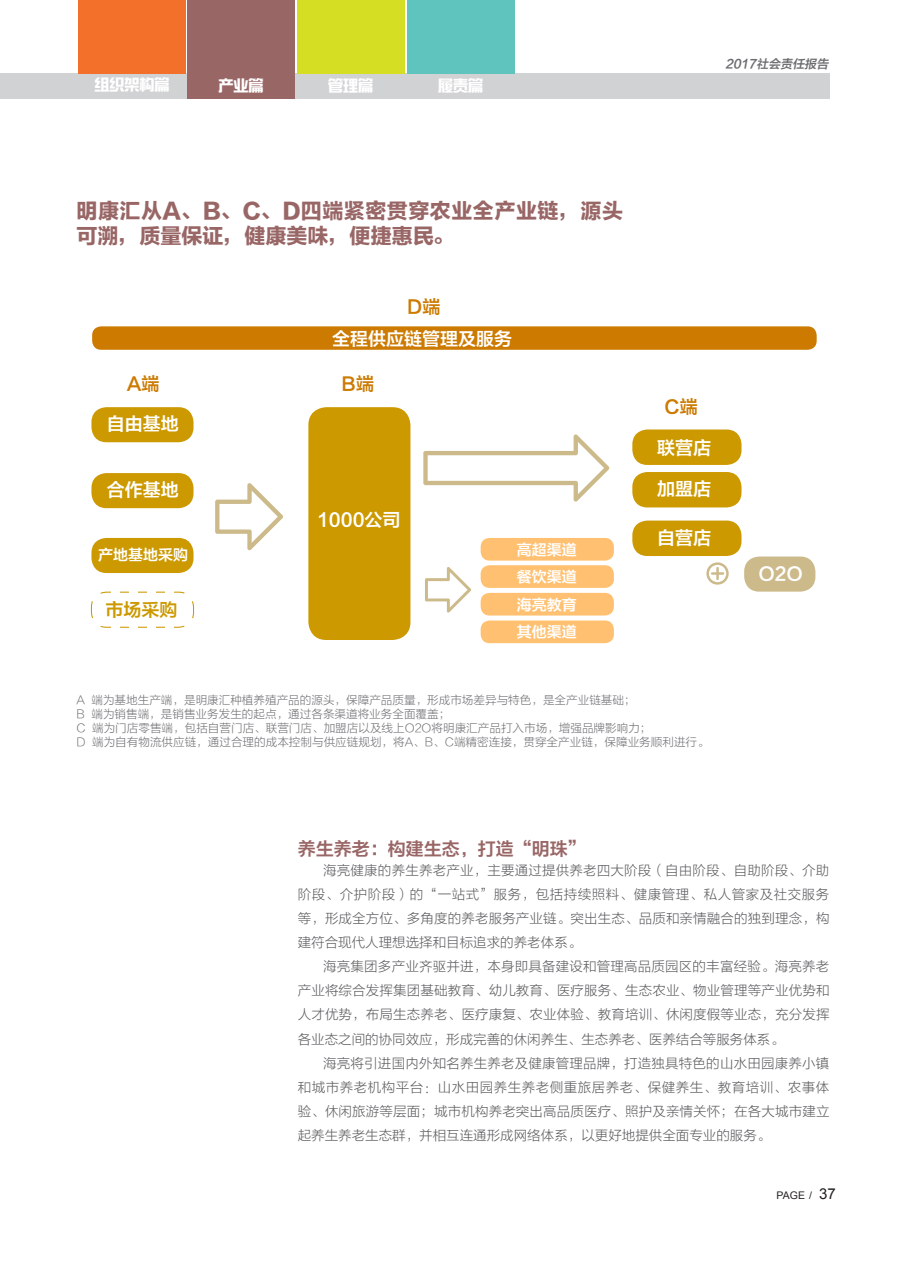
<style>
.page{position:relative;width:906px;height:1263px;background:#fff}
.page>*{position:absolute;margin:0;border:0;box-sizing:border-box;transform-origin:0 0}
.t1{font:21px/25.2px "FZLTH8 K GBK1 0";letter-spacing:.025em;color:#966}
.t2{font:18px "FZLTH6 K GBK1 0";color:#fff}
.t3{font:18px "FZLTH6 K GBK1 0";color:#966}
.t4{font:18px "FZLTH6 K GBK1 0";color:#cc7a00}
.t5{font:18px "FZLTH6 K GBK1 0";color:#c90}
.t6{font:15px "FZLTH6 K GBK1 0";color:#fff}
.t7{font:15px "Singyi EG Ultra GB";color:#fff}
.t8{font:13.5px/24px "FZLTKHK GBK1 0";color:#57585a;text-align:justify}
.t9{font:italic 12px "FZLTH6 K GBK1 0";color:#6c6d70}
.t10{font:11.55px "FZLTKHK GBK1 0";color:#6c6d70}
.t11{font:10.5px "Arial";color:#231f20}
.s1{font-size:15px}
</style>
<div class="page">
<div style="left:744px;top:556px;width:71px;height:36px;background:#ccba8b;border-radius:15px"></div>
<div style="left:632px;top:429px;width:109px;height:36px;background:#c90;border-radius:15px"></div>
<div style="left:632px;top:472px;width:109px;height:35px;background:#c90;border-radius:15px"></div>
<div style="left:632px;top:521px;width:109px;height:35px;background:#c90;border-radius:15px"></div>
<div style="left:92px;top:326px;width:724px;height:24px;background:#cc7a00;border-radius:9px"></div>
<div style="left:91px;top:407px;width:102px;height:35px;background:#c90;border-radius:15px"></div>
<div style="left:308px;top:407px;width:102px;height:233px;background:#c90;border-radius:18px"></div>
<div style="left:91px;top:473px;width:102px;height:35px;background:#c90;border-radius:15px"></div>
<div style="left:91px;top:538px;width:102px;height:35px;background:#c90;border-radius:15px"></div>
<svg style="left:90px;top:591px;width:105px;height:37px"></svg>
<div style="left:480px;top:538px;width:134px;height:23px;background:#ffc171;border-radius:9px"></div>
<div style="left:480px;top:565px;width:134px;height:23px;background:#ffc171;border-radius:9px"></div>
<div style="left:480px;top:593px;width:134px;height:22px;background:#ffc171;border-radius:9px"></div>
<div style="left:480px;top:620px;width:134px;height:23px;background:#ffc171;border-radius:9px"></div>
<svg style="left:215px;top:483px;width:68px;height:67px"></svg>
<svg style="left:423px;top:434px;width:186px;height:68px"></svg>
<svg style="left:425px;top:567px;width:46px;height:46px"></svg>
<svg style="left:706px;top:562px;width:22px;height:23px"></svg>
<div style="left:0;top:73px;width:829px;height:26px;background:#d1d2d4"></div>
<div style="left:78px;top:0;width:108px;height:73px;background:#f27029"></div>
<div style="left:297px;top:0;width:107px;height:73px;background:#d6de24"></div>
<div style="left:187px;top:0;width:108px;height:99px;background:#966"></div>
<div style="left:407px;top:0;width:107px;height:73px;background:#5ec4bd"></div>
<p class="t7" style="left:94px;top:77px;width:76px">组织架构篇</p>
<p class="t7" style="left:218px;top:78px;width:46px">产业篇</p>
<p class="t7" style="left:328px;top:78px;width:46px">管理篇</p>
<p class="t7" style="left:438px;top:78px;width:46px">履责篇</p>
<p class="t9" style="left:725px;top:57px;width:107px">2017社会责任报告</p>
<p class="t1" style="left:77px;top:200px;width:548px">明康汇从A、B、C、D四端紧密贯穿农业全产业链，源头可溯，质量保证，健康美味，便捷惠民。</p>
<p class="t4" style="left:407px;top:297px;width:35px">D端</p>
<p class="t2" style="left:332px;top:329px;width:181px">全程供应链管理及服务</p>
<p class="t4" style="left:127px;top:374px;width:34px">A端</p>
<p class="t4" style="left:342px;top:374px;width:34px">B端</p>
<p class="t2" style="left:107px;top:414px;width:73px">自由基地</p>
<p class="t2" style="left:107px;top:480px;width:73px">合作基地</p>
<p class="t2" style="left:318px;top:510px;width:84px">1000公司</p>
<p class="t6" style="left:98px;top:547px;width:91px">产地基地采购</p>
<p class="t6" style="left:517px;top:542px;width:61px">高超渠道</p>
<p class="t6" style="left:517px;top:569px;width:61px">餐饮渠道</p>
<p class="t6" style="left:517px;top:597px;width:61px">海亮教育</p>
<p class="t6" style="left:517px;top:623px;width:61px">其他渠道</p>
<p class="t5" style="left:106px;top:599px;width:73px">市场采购</p>
<p class="t4" style="left:664px;top:397px;width:35px">C端</p>
<p class="t2" style="left:657px;top:438px;width:55px">联营店</p>
<p class="t2" style="left:657px;top:479px;width:55px">加盟店</p>
<p class="t2" style="left:657px;top:528px;width:55px">自营店</p>
<p class="t10" style="left:77px;top:694px;width:560px">A 端为基地生产端，是明康汇种植养殖产品的源头，保障产品质量，形成市场差异与特色，是全产业链基础；</p>
<p class="t10" style="left:77px;top:708px;width:375px">B 端为销售端，是销售业务发生的起点，通过各条渠道将业务全面覆盖；</p>
<p class="t10" style="left:77px;top:722px;width:576px">C 端为门店零售端，包括自营门店、联营门店、加盟店以及线上O2O将明康汇产品打入市场，增强品牌影响力；</p>
<p class="t10" style="left:77px;top:735px;width:633px">D 端为自有物流供应链，通过合理的成本控制与供应链规划，将A、B、C端精密连接，贯穿全产业链，保障业务顺利进行。</p>
<p class="t2" style="left:758px;top:564px;width:46px">O2O</p>
<p class="t3" style="left:298px;top:839px;width:289px">养生养老：构建生态，打造“明珠”</p>
<p class="t8" style="left:298px;top:859px;width:533px;text-indent:26px">海亮健康的养生养老产业，主要通过提供养老四大阶段（自由阶段、自助阶段、介助阶段、介护阶段）的“一站式”服务，包括持续照料、健康管理、私人管家及社交服务等，形成全方位、多角度的养老服务产业链。突出生态、品质和亲情融合的独到理念，构建符合现代人理想选择和目标追求的养老体系。</p>
<p class="t8" style="left:298px;top:955px;width:533px;text-indent:26px">海亮集团多产业齐驱并进，本身即具备建设和管理高品质园区的丰富经验。海亮养老产业将综合发挥集团基础教育、幼儿教育、医疗服务、生态农业、物业管理等产业优势和人才优势，布局生态养老、医疗康复、农业体验、教育培训、休闲度假等业态，充分发挥各业态之间的协同效应，形成完善的休闲养生、生态养老、医养结合等服务体系。</p>
<p class="t8" style="left:298px;top:1051px;width:533px;text-indent:26px">海亮将引进国内外知名养生养老及健康管理品牌，打造独具特色的山水田园康养小镇和城市养老机构平台：山水田园养生养老侧重旅居养老、保健养生、教育培训、农事体验、休闲旅游等层面；城市机构养老突出高品质医疗、照护及亲情关怀；在各大城市建立起养生养老生态群，并相互连通形成网络体系，以更好地提供全面专业的服务。</p>
<p class="t11" style="left:776px;top:1188px;width:61px">PAGE / <span class="s1">37</span></p>
</div>
